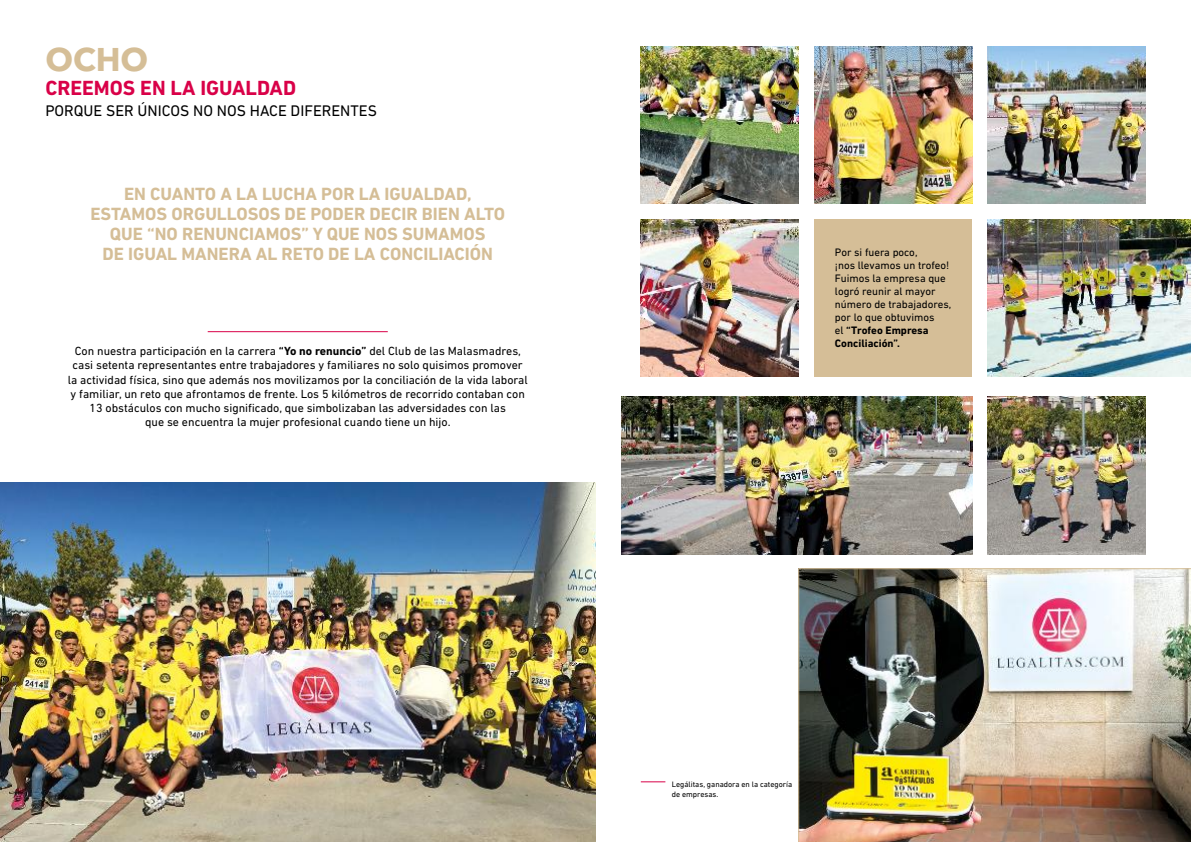
<style>
.page{position:relative;width:1191px;height:842px;background:#fff}
.page>*{position:absolute;margin:0;border:0;box-sizing:border-box;transform-origin:0 0}
.t1{font:700 32.6px "Avenir Next LT Pro";color:#d5be97}
.t2{font:700 20.8px "DIN Next LT Pro";color:#d90148}
.t3{font:700 18px/20px "DIN Next LT Pro";color:#d5be97;text-align:center}
.t4{font:15.6px "DIN Next LT Pro";color:#000}
.t5{font:12px/14px "DIN Next LT Pro";color:#000;text-align:center}
.t6{font:11px/13px "DIN Next LT Pro";color:#000}
.t7{font:8px/10px "DIN Next LT Pro";color:#000}
.s1{font-weight:700}
</style>
<div class="page">
<div style="left:814px;top:219px;width:158px;height:158px;background:#d5be97"></div>
<hr style="left:208px;top:331px;width:180px;height:1px;background:#d90148">
<img style="left:0;top:483px;width:595px;height:359px">
<img style="left:641px;top:46px;width:157px;height:158px">
<img style="left:814px;top:46px;width:158px;height:158px">
<img style="left:987px;top:46px;width:158px;height:158px">
<img style="left:641px;top:219px;width:157px;height:158px">
<img style="left:987px;top:219px;width:204px;height:158px">
<img style="left:621px;top:397px;width:351px;height:157px">
<img style="left:987px;top:397px;width:158px;height:157px">
<img style="left:798px;top:568px;width:393px;height:274px">
<svg style="left:641px;top:781px;width:24px;height:1px"></svg>
<h1 class="t1" style="left:45px;top:39px;width:104px">OCHO</h1>
<h2 class="t2" style="left:45px;top:76px;width:252px">CREEMOS EN LA IGUALDAD</h2>
<p class="t4" style="left:45px;top:102px;width:333px">PORQUE SER ÚNICOS NO NOS HACE DIFERENTES</p>
<h3 class="t3" style="left:90px;top:184px;width:416px">EN CUANTO A LA LUCHA POR LA IGUALDAD, ESTAMOS ORGULLOSOS DE PODER DECIR BIEN ALTO QUE “NO RENUNCIAMOS” Y QUE NOS SUMAMOS<br>DE IGUAL MANERA AL RETO DE LA CONCILIACIÓN</h3>
<p class="t5" style="left:68px;top:344px;width:461px">Con nuestra participación en la carrera <span class="s1">“Yo no renuncio”</span> del Club de las Malasmadres, casi setenta representantes entre trabajadores y familiares no solo quisimos promover la actividad física, sino que además nos movilizamos por la conciliación de la vida laboral y familiar, un reto que afrontamos de frente. Los 5 kilómetros de recorrido contaban con 13 obstáculos con mucho significado, que simbolizaban las adversidades con las<br>que se encuentra la mujer profesional cuando tiene un hijo.</p>
<p class="t6" style="left:835px;top:246px;width:118px">Por si fuera poco,<br>¡nos llevamos un trofeo!<br>Fuimos la empresa que logró reunir al mayor número de trabajadores, por lo que obtuvimos<br>el <span class="s1">“Trofeo Empresa<br>Conciliación”.</span></p>
<p class="t7" style="left:672px;top:779px;width:122px">Legálitas, ganadora en la categoría de empresas.</p>
</div>
